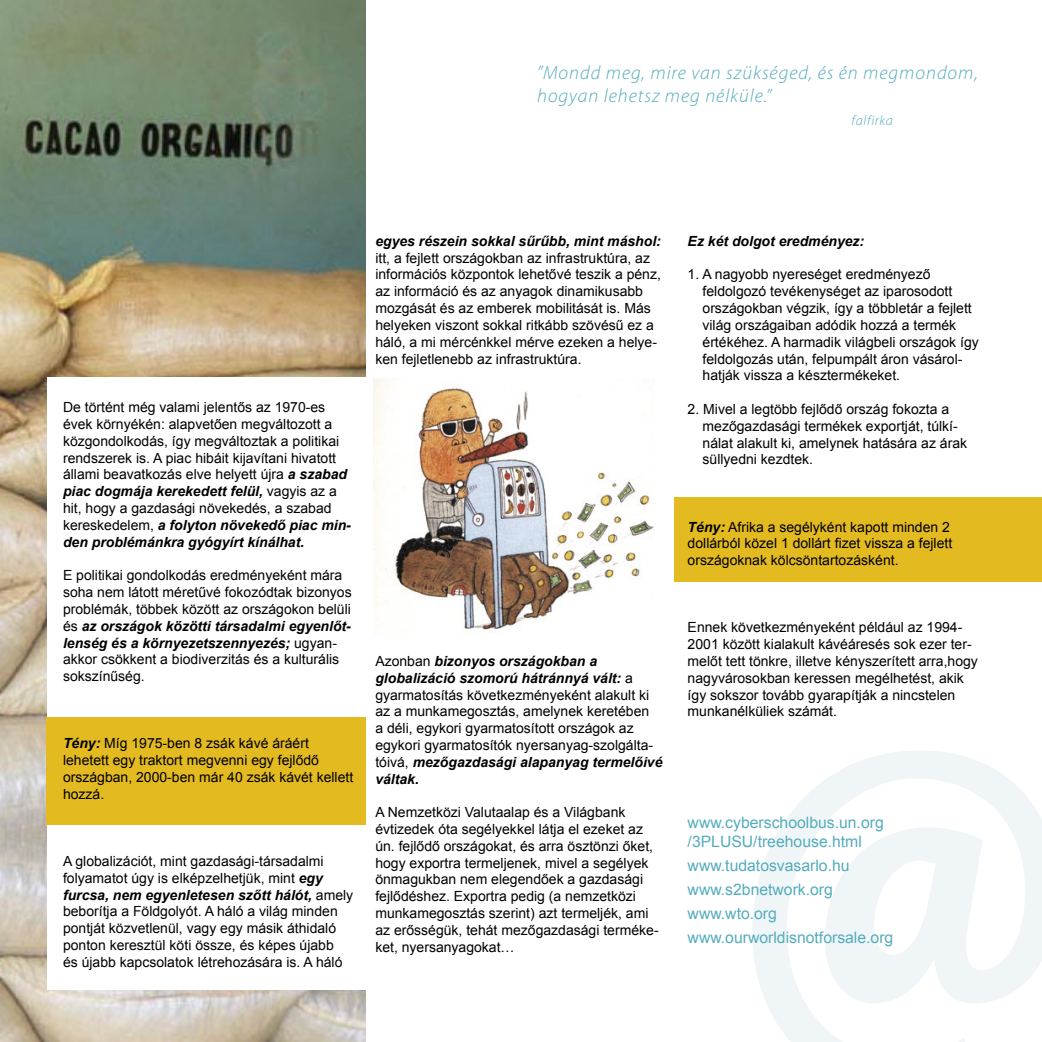
<style>
.page{position:relative;width:1042px;height:1042px;background:#fff}
.page>*{position:absolute;margin:0;border:0;box-sizing:border-box;transform-origin:0 0}
.t1{font:388.5px "Hobo Std";color:#f0f6f7}
.t2{font:italic 300 19.25px/23.1px "Myriad Pro";letter-spacing:.05em;color:#54acbd}
.t3{font:15.75px/23.8px "Arial";color:#54acbd}
.t4{font:14px/16.8px "Arial";color:#000}
.t5{font:italic 700 14px "Arial";color:#000}
.t6{font:italic 300 14px "Myriad Pro";letter-spacing:.05em;color:#54acbd}
.s1{font-weight:700;font-style:italic}
</style>
<div class="page">
<img style="left:0;top:836px;width:365px;height:206px">
<img style="left:0;top:0;width:365px;height:836px">
<div style="left:47px;top:377px;width:951px;height:613px;background:#fff"></div>
<div style="left:674px;top:498px;width:368px;height:84px;background:#e3ba1f"></div>
<img style="left:374px;top:378px;width:280px;height:256px">
<div style="left:46px;top:717px;width:319px;height:108px;background:#e3ba1f"></div>
<h2 class="t2" style="left:537px;top:61px;width:442px">”Mondd meg, mire van szükséged, és én megmondom, hogyan lehetsz meg nélküle.”</h2>
<p class="t6" style="left:851px;top:113px;width:43px">falfirka</p>
<p class="t4" style="left:63px;top:399px;width:289px">De történt még valami jelentős az 1970-es évek környékén: alapvetően megváltozott a közgondolkodás, így megváltoztak a politikai rendszerek is. A piac hibáit kijavítani hivatott állami beavatkozás elve helyett újra <span class="s1">a szabad piac dogmája kerekedett felül,</span> vagyis az a hit, hogy a gazdasági növekedés, a szabad kereskedelem, <span class="s1">a folyton növekedő piac min&shy;den problémánkra gyógyírt kínálhat.</span></p>
<p class="t4" style="left:63px;top:567px;width:290px">E politikai gondolkodás eredményeként mára soha nem látott méretűvé fokozódtak bizonyos problémák, többek között az országokon belüli és <span class="s1">az országok közötti társadalmi egyenlőt&shy;lenség és a környezetszennyezés;</span> ugyan&shy;akkor csökkent a biodiverzitás és a kulturális sokszínűség.</p>
<p class="t4" style="left:63px;top:735px;width:292px"><span class="s1">Tény:</span> Míg 1975-ben 8 zsák kávé áráért lehetett egy traktort megvenni egy fejlődő országban, 2000-ben már 40 zsák kávét kellett hozzá.</p>
<p class="t4" style="left:63px;top:853px;width:292px">A globalizációt, mint gazdasági-társadalmi folyamatot úgy is elképzelhetjük, mint <span class="s1">egy furcsa, nem egyenletesen szőtt hálót,</span> amely beborítja a Földgolyót. A háló a világ minden pontját közvetlenül, vagy egy másik áthidaló ponton keresztül köti össze, és képes újabb<br>és újabb kapcsolatok létrehozására is. A háló</p>
<p class="t5" style="left:375px;top:232px;width:287px">egyes részein sokkal sűrűbb, mint máshol:</p>
<p class="t4" style="left:375px;top:249px;width:287px">itt, a fejlett országokban az infrastruktúra, az információs központok lehetővé teszik a pénz, az információ és az anyagok dinamikusabb mozgását és az emberek mobilitását is. Más helyeken viszont sokkal ritkább szövésű ez a háló, a mi mércénkkel mérve ezeken a helye&shy;ken fejletlenebb az infrastruktúra.</p>
<p class="t4" style="left:375px;top:653px;width:289px">Azonban <span class="s1">bizonyos országokban a globalizáció szomorú hátránnyá vált:</span> a gyarmatosítás következményeként alakult ki az a munkamegosztás, amelynek keretében<br>a déli, egykori gyarmatosított országok az egykori gyarmatosítók nyersanyag-szolgálta&shy;tóivá, <span class="s1">mezőgazdasági alapanyag termelőivé váltak.</span></p>
<p class="t4" style="left:375px;top:804px;width:285px">A Nemzetközi Valutaalap és a Világbank évtizedek óta segélyekkel látja el ezeket az ún. fejlődő országokat, és arra ösztönzi őket, hogy exportra termeljenek, mivel a segélyek önmagukban nem elegendőek a gazdasági fejlődéshez. Exportra pedig (a nemzetközi munkamegosztás szerint) azt termeljék, ami az erősségük, tehát mezőgazdasági terméke&shy;ket, nyersanyagokat…</p>
<p class="t5" style="left:687px;top:232px;width:178px">Ez két dolgot eredményez:</p>
<p class="t4" style="left:702px;top:266px;width:278px;text-indent:-15px">1. A nagyobb nyereséget eredményező feldolgozó tevékenységet az iparosodott országokban végzik, így a többletár a fejlett világ országaiban adódik hozzá a termék értékéhez. A harmadik világbeli országok így feldolgozás után, felpumpált áron vásárol&shy;hatják vissza a késztermékeket.</p>
<p class="t4" style="left:702px;top:401px;width:266px;text-indent:-15px">2. Mivel a legtöbb fejlődő ország fokozta a mezőgazdasági termékek exportját, túlkí&shy;nálat alakult ki, amelynek hatására az árak süllyedni kezdtek.</p>
<p class="t4" style="left:687px;top:518px;width:266px"><span class="s1">Tény:</span> Afrika a segélyként kapott minden 2 dollárból közel 1 dollárt fizet vissza a fejlett országoknak kölcsöntartozásként.</p>
<p class="t4" style="left:687px;top:619px;width:292px">Ennek következményeként például az 1994- 2001 között kialakult kávéáresés sok ezer ter&shy;melőt tett tönkre, illetve kényszerített arra,hogy nagyvárosokban keressen megélhetést, akik így sokszor tovább gyarapítják a nincstelen munkanélküliek számát.</p>
<h1 class="t1" style="left:734px;top:595px;width:341px">@</h1>
<p class="t3" style="left:687px;top:813px;width:198px;line-height:18.9px">www.cyberschoolbus.un.org /3PLUSU/treehouse.html</p>
<p class="t3" style="left:687px;top:854px;width:207px">www.tudatosvasarlo.hu www.s2bnetwork.org www.wto.org www.ourworldisnotforsale.org</p>
</div>
